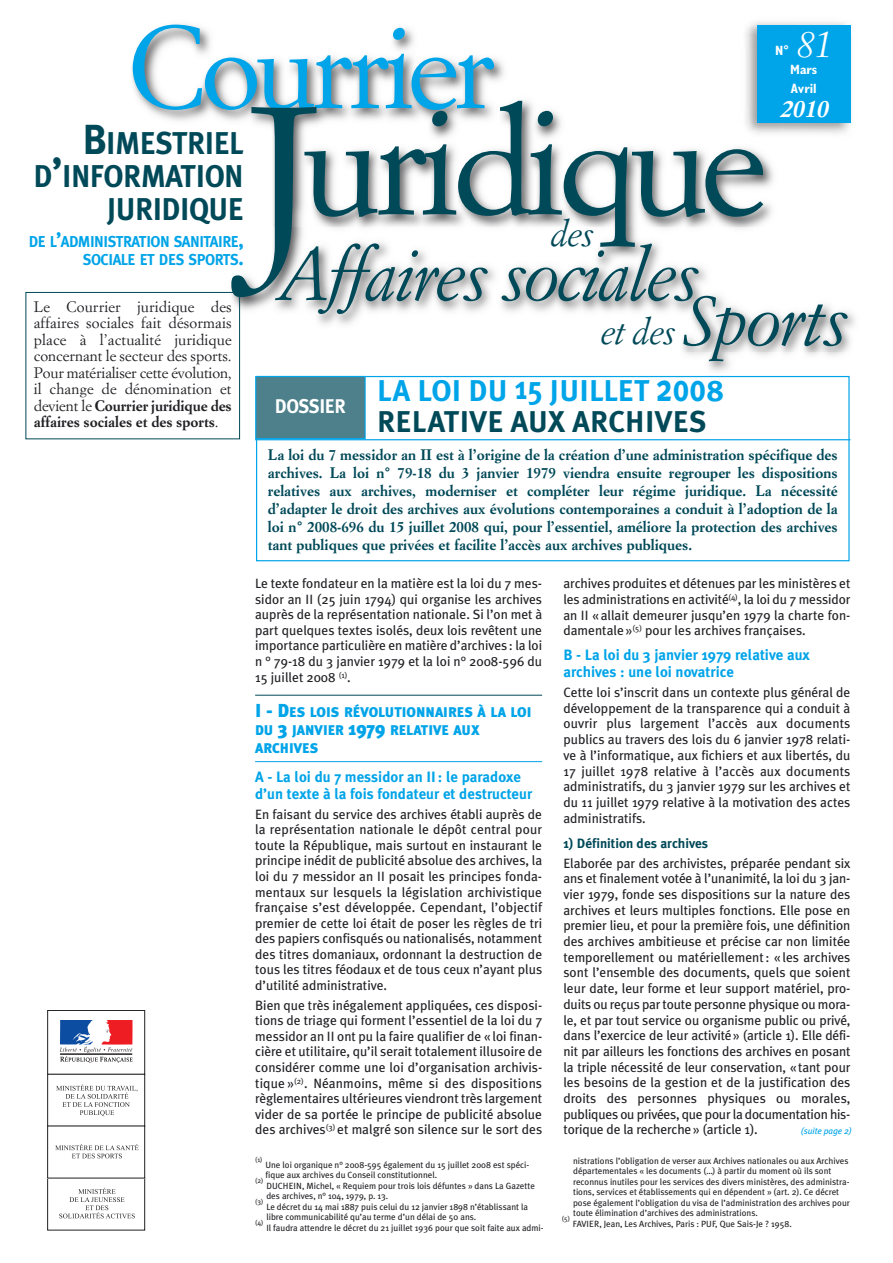
<style>
.page{position:relative;width:893px;height:1263px;background:#fff}
.page>*{position:absolute;margin:0;border:0;box-sizing:border-box;transform-origin:0 0}
.t1{font:147.45px "Simoncini Garamond";letter-spacing:-.05em;color:#004958}
.t2{font:114.3px "Simoncini Garamond";letter-spacing:-.05em;color:#00a4e8}
.t3{font:italic 73.5px "Simoncini Garamond";letter-spacing:-.04em;color:#004958}
.t4{font:italic 37.5px "Simoncini Garamond";color:#fff}
.t5{font:italic 36px "Simoncini Garamond";letter-spacing:-.035em;color:#004958}
.t6{font:700 31.5px/33px "Meta Plus";letter-spacing:-.015em;color:#004958;text-align:right;scale:.95 1}
.t7{font:700 30px/30.9px "Meta Plus";letter-spacing:.01em;color:#004958}
.t8{font:italic 700 24px "Simoncini Garamond";color:#fff}
.t9{font:700 19.8px "Meta Plus";letter-spacing:-.025em;color:#fff;scale:.95 1}
.t10{font:700 15.75px/18px "Meta Plus";letter-spacing:-.035em;color:#00a4e8;text-align:right;scale:.95 1}
.t11{font:700 15px/18px "Simoncini Garamond";color:#004958;text-align:justify}
.t12{font:15px/16.5px "Simoncini Garamond";letter-spacing:-.01em;color:#212125;text-align:justify}
.t13{font:700 15px/16.6px "Meta Plus";color:#00a4e8}
.t14{font:900 14.1px/18.1px "Meta Plus";color:#00a4e8}
.t15{font:13.5px/15.8px "Meta Plus";color:#212125;text-align:justify}
.t16{font:700 13.5px "Meta Plus";color:#004958}
.t17{font:700 condensed 13.5px/18.8px "Gill Sans";color:#fff}
.t18{font:9px/10.5px "Meta Plus";color:#212125}
.t19{font:italic 9px "Meta Plus";letter-spacing:-.01em;color:#00a4e8}
.t20{font:6.9px "Meta Plus";color:#212125}
.s1{font-size:203.1px}
.s2{font-size:42px}
.s3{font-size:21px}
.s4{font-size:67.5px}
.s5{font-weight:700}
.s6{color:#00a4e8}
.s7{font-size:33px;color:#00a4e8}
.s8{font-size:39px;color:#00a4e8}
.s9{font-size:18.75px}
</style>
<div class="page">
<hr style="left:255px;top:695px;width:287px;height:1px;background:#004958">
<hr style="left:255px;top:761px;width:287px;height:1px;background:#00a4e8">
<img style="left:132px;top:24px;width:641px;height:204px">
<img style="left:25px;top:276px;width:213px;height:76px">
<img style="left:238px;top:228px;width:617px;height:213px">
<img style="left:238px;top:228px;width:56px;height:69px">
<img style="left:598px;top:228px;width:39px;height:19px">
<img style="left:736px;top:21px;width:115px;height:121px">
<div style="left:757px;top:26px;width:93px;height:97px;background:#00a4e8"></div>
<div style="left:256px;top:376px;width:594px;height:185px;border:1px solid #00a4e8"></div>
<div style="left:256px;top:377px;width:108px;height:61px;background:#4d808a"></div>
<div style="left:255px;top:376px;width:111px;height:63px;border:1px solid #00a4e8"></div>
<hr style="left:255px;top:439px;width:595px;height:1px;background:#00a4e8">
<div style="left:47px;top:1178px;width:98px;height:52px;border:1px solid #231f20"></div>
<div style="left:47px;top:1010px;width:98px;height:65px;border:1px solid #231f20"></div>
<svg style="left:60px;top:1020px;width:73px;height:43px"></svg>
<div style="left:47px;top:1074px;width:98px;height:53px;border:1px solid #231f20"></div>
<div style="left:47px;top:1126px;width:98px;height:52px;border:1px solid #231f20"></div>
<svg style="left:55px;top:1144px;width:84px;height:14px"></svg>
<svg style="left:59px;top:1188px;width:76px;height:30px"></svg>
<svg style="left:56px;top:1084px;width:82px;height:32px"></svg>
<div style="left:26px;top:292px;width:214px;height:147px;border:1px solid #004958"></div>
<h2 class="t2" style="left:129px;top:20px;width:368px">Courrier</h2>
<h3 class="t4" style="left:796px;top:28px;width:37px">81</h3>
<p class="t17" style="left:790px;top:61px;width:28px">Mars<br>Avril</p>
<h3 class="t8" style="left:780px;top:98px;width:55px">2010</h3>
<p class="t17" style="left:775px;top:43px;width:15px">N°</p>
<h1 class="t1" style="left:246px;top:101px;width:521px"><span class="s1">J</span>uridique</h1>
<h3 class="t6" style="left:33px;top:126px;width:223px"><span class="s2">B</span>IMESTRIEL<br>D<span class="s2">’</span>INFORMATION<br>JURIDIQUE</h3>
<p class="t10" style="left:29px;top:232px;width:228px">DE L<span class="s3">’</span>ADMINISTRATION SANITAIRE<span class="s3">,<br></span>SOCIALE ET DES SPORTS<span class="s3">.</span></p>
<h3 class="t5" style="left:550px;top:218px;width:45px">des</h3>
<h3 class="t3" style="left:278px;top:243px;width:423px">Affaires sociales</h3>
<h3 class="t3" style="left:684px;top:288px;width:166px"><span class="s4">S</span>ports</h3>
<p class="t12" style="left:34px;top:299px;width:199px">Le Courrier juridique des affaires sociales fait désormais place à l’actualité juridique concernant le secteur des sports.<br>Pour matérialiser cette évolution, il change de dénomination et devient le <span class="s5">Courrier juridique des affaires sociales et des sports</span>.</p>
<h3 class="t5" style="left:600px;top:316px;width:77px">et des</h3>
<h3 class="t7" style="left:377px;top:375px;width:349px"><span class="s6">LA LOI DU</span> <span class="s7">15</span> <span class="s6">JUILLET</span> <span class="s8">200</span><span class="s6">8<br></span>RELATIVE AUX ARCHIVES</h3>
<h3 class="t9" style="left:275px;top:395px;width:76px">DOSSIER</h3>
<p class="t11" style="left:268px;top:446px;width:571px">La loi du 7 messidor an II est à l’origine de la création d’une administration spécifique des archives. La loi n° 79-18 du 3 janvier 1979 viendra ensuite regrouper les dispositions relatives aux archives, moderniser et compléter leur régime juridique. La nécessité d’adapter le droit des archives aux évolutions contemporaines a conduit à l’adoption de la loi n° 2008-696 du 15 juillet 2008 qui, pour l’essentiel, améliore la protection des archives tant publiques que privées et facilite l’accès aux archives publiques.</p>
<p class="t15" style="left:255px;top:576px;width:289px">Le texte fondateur en la matière est la loi du 7 mes&shy;sidor an II (25 juin 1794) qui organise les archives auprès de la représentation nationale. Si l’on met à part quelques textes isolés, deux lois revêtent une importance particulière en matière d’archives : la loi n ° 79-18 du 3 janvier 1979 et la loi n° 2008-596 du 15 juillet 2008 <sup>(1)</sup>.</p>
<p class="t14" style="left:255px;top:703px;width:278px"><span class="s9">I - D</span>ES LOIS RÉVOLUTIONNAIRES À LA LOI<br>DU <span class="s9">3</span> JANVIER <span class="s9">1979</span> RELATIVE AUX<br>ARCHIVES</p>
<p class="t13" style="left:255px;top:769px;width:279px">A - La loi du 7 messidor an II: le paradoxe d’un texte à la fois fondateur et destructeur</p>
<p class="t15" style="left:255px;top:806px;width:289px">En faisant du service des archives établi auprès de la représentation nationale le dépôt central pour toute la République, mais surtout en instaurant le principe inédit de publicité absolue des archives, la loi du 7 messidor an II posait les principes fonda&shy;mentaux sur lesquels la législation archivistique française s’est développée. Cependant, l’objectif premier de cette loi était de poser les règles de tri des papiers confisqués ou nationalisés, notamment des titres domaniaux, ordonnant la destruction de tous les titres féodaux et de tous ceux n’ayant plus d’utilité administrative.</p>
<p class="t15" style="left:255px;top:997px;width:289px">Bien que très inégalement appliquées, ces disposi&shy;tions de triage qui forment l’essentiel de la loi du 7 messidor an II ont pu la faire qualifier de «loi finan&shy;cière et utilitaire, qu’il serait totalement illusoire de considérer comme une loi d’organisation archivis&shy;tique »<sup>(2)</sup>. Néanmoins, même si des dispositions règlementaires ultérieures viendront très largement vider de sa portée le principe de publicité absolue des archives<sup>(3)</sup> et malgré son silence sur le sort des</p>
<p class="t20" style="left:255px;top:1156px;width:9px">(1)</p>
<p class="t18" style="left:265px;top:1159px;width:265px">Une loi organique n° 2008-595 également du 15 juillet 2008 est spéci&shy;fique aux archives du Conseil constitutionnel.</p>
<p class="t20" style="left:255px;top:1177px;width:10px">(2)</p>
<p class="t18" style="left:266px;top:1180px;width:270px">DUCHEIN, Michel, « Requiem pour trois lois défuntes » dans La Gazette des archives, n° 104, 1979, p. 13.</p>
<p class="t20" style="left:255px;top:1198px;width:10px">(3)</p>
<p class="t18" style="left:266px;top:1201px;width:263px">Le décret du 14 mai 1887 puis celui du 12 janvier 1898 n’établissant la libre communicabilité qu’au terme d’un délai de 50 ans.</p>
<p class="t20" style="left:255px;top:1219px;width:10px">(4)</p>
<p class="t18" style="left:266px;top:1222px;width:279px">Il faudra attendre le décret du 21 juillet 1936 pour que soit faite aux admi-</p>
<p class="t15" style="left:563px;top:576px;width:289px">archives produites et détenues par les ministères et les administrations en activité<sup>(4)</sup>, la loi du 7 messidor an II «allait demeurer jusqu’en 1979 la charte fon&shy;damentale»<sup>(5)</sup> pour les archives françaises.</p>
<p class="t13" style="left:563px;top:647px;width:248px">B - La loi du 3 janvier 1979 relative aux archives : une loi novatrice</p>
<p class="t15" style="left:563px;top:684px;width:289px">Cette loi s’inscrit dans un contexte plus général de développement de la transparence qui a conduit à ouvrir plus largement l’accès aux documents publics au travers des lois du 6 janvier 1978 relati&shy;ve à l’informatique, aux fichiers et aux libertés, du 17 juillet 1978 relative à l’accès aux documents administratifs, du 3 janvier 1979 sur les archives et du 11 juillet 1979 relative à la motivation des actes administratifs.</p>
<p class="t16" style="left:563px;top:835px;width:146px">1) Définition des archives</p>
<p class="t15" style="left:563px;top:855px;width:289px">Elaborée par des archivistes, préparée pendant six ans et finalement votée à l’unanimité, la loi du 3 jan&shy;vier 1979, fonde ses dispositions sur la nature des archives et leurs multiples fonctions. Elle pose en premier lieu, et pour la première fois, une définition des archives ambitieuse et précise car non limitée temporellement ou matériellement: «les archives sont l’ensemble des documents, quels que soient leur date, leur forme et leur support matériel, pro&shy;duits ou reçus par toute personne physique ou mora&shy;le, et par tout service ou organisme public ou privé, dans l’exercice de leur activité» (article 1). Elle défi&shy;nit par ailleurs les fonctions des archives en posant la triple nécessité de leur conservation, «tant pour les besoins de la gestion et de la justification des droits des personnes physiques ou morales, publiques ou privées, que pour la documentation his&shy;torique de la recherche» (article 1).</p>
<p class="t19" style="left:801px;top:1125px;width:53px">(suite page 2)</p>
<p class="t18" style="left:573px;top:1155px;width:278px">nistrations l’obligation de verser aux Archives nationales ou aux Archives départementales « les documents (…) à partir du moment où ils sont reconnus inutiles pour les services des divers ministères, des administra&shy;tions, services et établissements qui en dépendent » (art. 2). Ce décret pose également l’obligation du visa de l’administration des archives pour toute élimination d’archives des administrations.</p>
<p class="t20" style="left:562px;top:1215px;width:10px">(5)</p>
<p class="t18" style="left:573px;top:1218px;width:220px">FAVIER, Jean, Les Archives, Paris : PUF, Que Sais-Je ? 1958.</p>
</div>
